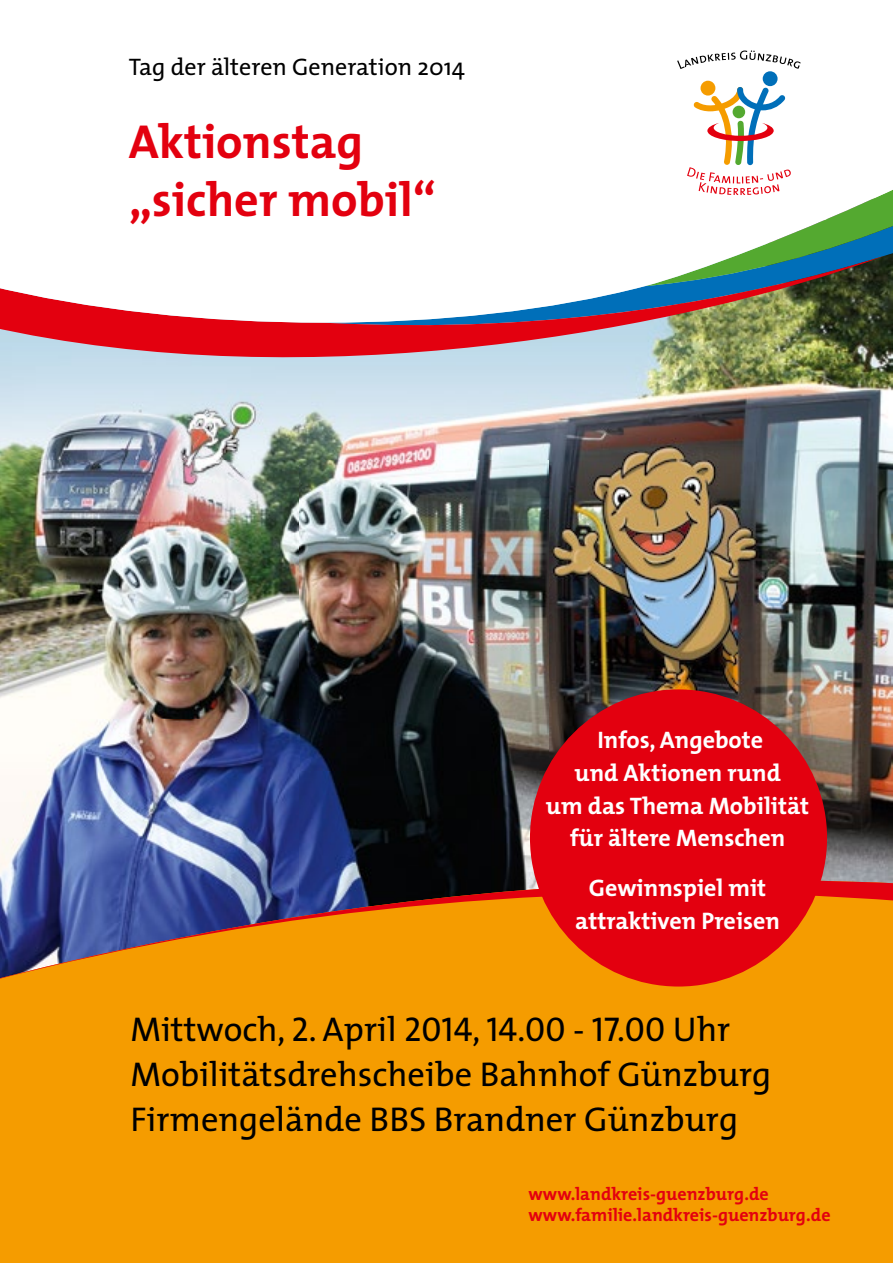
<style>
.page{position:relative;width:893px;height:1263px;background:#fff}
.page>*{position:absolute;margin:0;border:0;box-sizing:border-box;transform-origin:0 0}
.t1{font:700 48px/57.6px "The Mix";color:#e3000f}
.t2{font:34.5px/45px "The Mix";color:#000}
.t3{font:700 24px/32.7px "The Mix";color:#fff;text-align:center}
.t4{font:24px "The Mix";color:#000}
.t5{font:700 18px/21.6px "The Mix";color:#e3000f}
.s1{font-family:"The Mix Caps"}
</style>
<div class="page">
<img style="left:0;top:336px;width:893px;height:532px">
<img style="left:0;top:460px;width:549px;height:408px">
<img style="left:0;top:323px;width:884px;height:76px">
<svg style="left:0;top:72px;width:893px;height:251px"></svg>
<div style="left:0;top:982px;width:893px;height:281px;background:#f59c00"></div>
<svg style="left:0;top:868px;width:893px;height:114px;background:#a77437"></svg>
<div style="left:700px;top:81px;width:15px;height:15px;background:#f59c00;border-radius:50%"></div>
<div style="left:763px;top:71px;width:14px;height:15px;background:#006fb9;border-radius:50%"></div>
<svg style="left:677px;top:50px;width:124px;height:19px"></svg>
<svg style="left:645px;top:87px;width:248px;height:199px"></svg>
<div style="left:530px;top:689px;width:297px;height:297px;background:#e3000f;border-radius:50%"></div>
<p class="t4" style="left:129px;top:47px;width:338px">Tag der älteren Generation 2014</p>
<h1 class="t1" style="left:129px;top:112px;width:309px">Aktionstag „sicher mobil“</h1>
<p class="t3" style="left:546px;top:723px;width:265px">Infos, Angebote<br>und Aktionen rund<br>um das Thema Mobilität für ältere Menschen</p>
<p class="t3" style="left:575px;top:871px;width:206px">Gewinnspiel mit attraktiven Preisen</p>
<p class="t2" style="left:130px;top:1006px;width:643px">Mittwoch, <span class="s1">2</span>. April <span class="s1">2014, 14.00 - 17.00</span> Uhr<br>Mobilitätsdrehscheibe Bahnhof Günzburg<br>Firmengelände BBS Brandner Günzburg</p>
<p class="t5" style="left:528px;top:1182px;width:304px">www.landkreis-guenzburg.de www.familie.landkreis-guenzburg.de</p>
</div>
